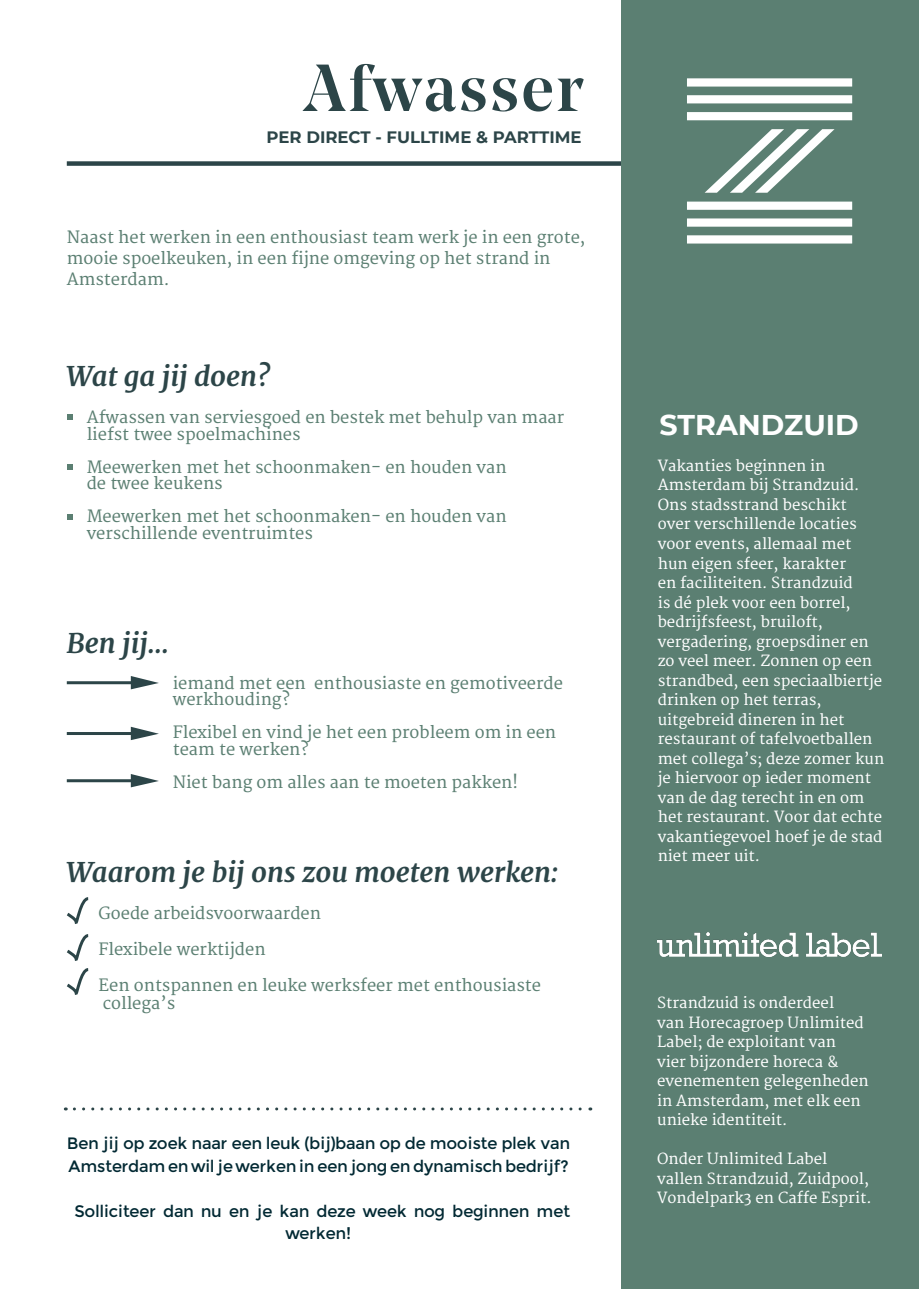
<style>
.page{position:relative;width:919px;height:1289px;background:#fff}
.page>*{position:absolute;margin:0;border:0;box-sizing:border-box;transform-origin:0 0}
.t1{font:500 66px "Noe Display";letter-spacing:.04em;color:#2c4548}
.t2{font:700 28.5px "Montserrat";color:#fff}
.t3{font:italic 700 27px "Merriweather";color:#2c4548}
.t4{font:16.5px/21px "Merriweather";color:#5b7f72}
.t5{font:16.5px/22.5px "Montserrat";letter-spacing:-.03em;color:#022933}
.t6{font:700 16.5px "Montserrat";color:#2c4548}
.t7{font:15px/19.5px "Merriweather";color:#fff}
</style>
<div class="page">
<div style="left:67px;top:161px;width:785px;height:5px;background:#2c4548"></div>
<svg style="left:67px;top:414px;width:5px;height:5px"></svg>
<svg style="left:67px;top:464px;width:5px;height:5px"></svg>
<svg style="left:67px;top:514px;width:5px;height:5px"></svg>
<svg style="left:131px;top:676px;width:28px;height:13px"></svg>
<hr style="left:67px;top:681px;width:70px;height:3px;background:#2c4548">
<svg style="left:131px;top:726px;width:28px;height:14px"></svg>
<hr style="left:67px;top:732px;width:70px;height:3px;background:#2c4548">
<svg style="left:131px;top:774px;width:28px;height:13px"></svg>
<hr style="left:67px;top:779px;width:70px;height:3px;background:#2c4548">
<svg style="left:67px;top:897px;width:22px;height:98px"></svg>
<svg style="left:74px;top:1107px;width:517px;height:3px"></svg>
<div style="left:621px;top:0;width:297px;height:1288px;background:#5b7f72"></div>
<svg style="left:687px;top:78px;width:165px;height:165px"></svg>
<img style="left:657px;top:932px;width:224px;height:24px">
<p class="t1" style="left:303px;top:46px;width:281px">Afwasser</p>
<p class="t6" style="left:266px;top:125px;width:316px">PER DIRECT - FULLTIME &amp; PARTTIME</p>
<p class="t4" style="left:67px;top:227px;width:520px">Naast het werken in een enthousiast team werk je in een grote, mooie spoelkeuken, in een fijne omgeving op het strand in<br>Amsterdam.</p>
<p class="t3" style="left:67px;top:357px;width:205px">Wat ga jij doen?</p>
<p class="t4" style="left:87px;top:407px;width:479px">Afwassen van serviesgoed en bestek met behulp van maar</p>
<p class="t4" style="left:87px;top:424px;width:215px">liefst twee spoelmachines</p>
<p class="t4" style="left:87px;top:457px;width:421px">Meewerken met het schoonmaken- en houden van</p>
<p class="t4" style="left:87px;top:473px;width:137px">de twee keukens</p>
<p class="t4" style="left:87px;top:506px;width:421px">Meewerken met het schoonmaken- en houden van</p>
<p class="t4" style="left:87px;top:523px;width:228px">verschillende eventruimtes</p>
<p class="t3" style="left:67px;top:624px;width:104px">Ben jij...</p>
<p class="t4" style="left:173px;top:675px;width:392px;line-height:16.5px">iemand met een enthousiaste en gemotiveerde werkhouding?</p>
<p class="t4" style="left:173px;top:724px;width:385px;line-height:16.5px">Flexibel en vind je het een probleem om in een team te werken?</p>
<p class="t4" style="left:173px;top:772px;width:347px">Niet bang om alles aan te moeten pakken!</p>
<p class="t3" style="left:67px;top:853px;width:493px">Waarom je bij ons zou moeten werken:</p>
<p class="t4" style="left:98px;top:903px;width:224px">Goede arbeidsvoorwaarden</p>
<p class="t4" style="left:98px;top:939px;width:169px">Flexibele werktijden</p>
<p class="t4" style="left:98px;top:975px;width:444px">Een ontspannen en leuke werksfeer met enthousiaste</p>
<p class="t4" style="left:103px;top:993px;width:74px">collega’s</p>
<p class="t5" style="left:67px;top:1132px;width:505px">Ben jij op zoek naar een leuk (bij)baan op de mooiste plek van<br>Amsterdam en wil je werken in een jong en dynamisch bedrijf?</p>
<p class="t5" style="left:74px;top:1199px;width:497px;text-align:center">Solliciteer dan nu en je kan deze week nog beginnen met werken!</p>
<p class="t2" style="left:659px;top:404px;width:201px">STRANDZUID</p>
<p class="t7" style="left:657px;top:456px;width:228px">Vakanties beginnen in<br>Amsterdam bij Strandzuid.<br>Ons stadsstrand beschikt<br>over verschillende locaties voor events, allemaal met hun eigen sfeer, karakter<br>en faciliteiten. Strandzuid<br>is dé plek voor een borrel, bedrijfsfeest, bruiloft, vergadering, groepsdiner en zo veel meer. Zonnen op een strandbed, een speciaalbiertje drinken op het terras, uitgebreid dineren in het restaurant of tafelvoetballen met collega’s; deze zomer kun je hiervoor op ieder moment van de dag terecht in en om het restaurant. Voor dat echte vakantiegevoel hoef je de stad niet meer uit.</p>
<p class="t7" style="left:657px;top:993px;width:213px">Strandzuid is onderdeel<br>van Horecagroep Unlimited<br>Label; de exploitant van vier bijzondere horeca &amp; evenementen gelegenheden in Amsterdam, met elk een unieke identiteit.</p>
<p class="t7" style="left:657px;top:1149px;width:216px">Onder Unlimited Label vallen Strandzuid, Zuidpool,<br>Vondelpark3 en Caffe Esprit.</p>
</div>
